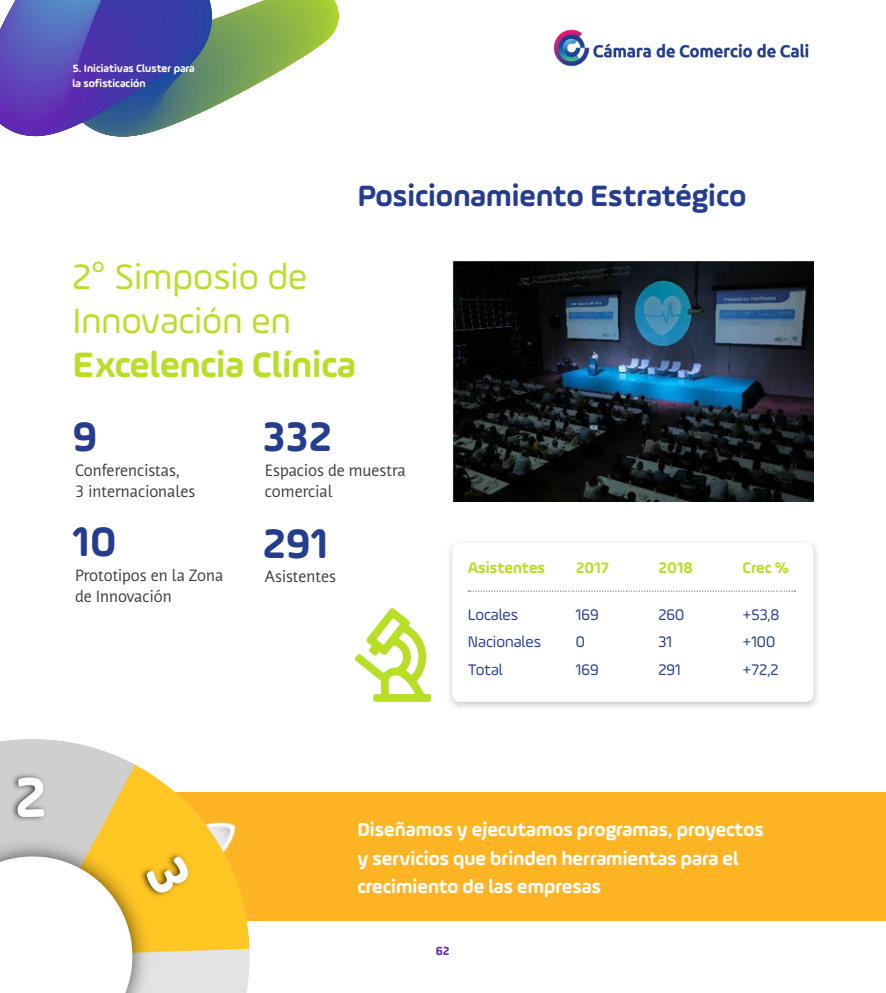
<style>
.page{position:relative;width:886px;height:993px;background:#fff}
.page>*{position:absolute;margin:0;border:0;box-sizing:border-box;transform-origin:0 0}
.Texto-General-Subtit{font:700 43.75px "Ample Soft";color:#263d8f}
.Subtitulos{font:37.5px/43.8px "Ample Soft";color:#b8de26}
.Subtitulos-2{font:700 31.25px "Ample Soft";color:#263d8f}
.t1{font:700 20px/28.8px "Ample Soft";color:#fff}
.Texto-General-Subtit-2{font:16.25px/21.2px "Nuvo OT";color:#404040}
.Subtitulos-3{font:16.25px "Ample Soft";color:#263d8f}
.Subtitulos-4{font:700 16.25px "Ample Soft";color:#b8de26}
.t2{font:700 12.5px "Ample Soft";color:#6326b3}
.t3{font:700 11.25px/15px "Ample Soft";color:#fff}
.s1{font-weight:700}
</style>
<div class="page">
<svg style="left:241px;top:0;width:98px;height:68px"></svg>
<div style="left:238px;top:0;width:70px;height:69px;background:#94bd40;border-radius:50%"></div>
<div style="left:234px;top:1px;width:71px;height:70px;background:#94ba42;border-radius:50%"></div>
<div style="left:230px;top:2px;width:71px;height:72px;background:#91b845;border-radius:50%"></div>
<div style="left:223px;top:5px;width:73px;height:72px;background:#8fb547;border-radius:50%"></div>
<div style="left:221px;top:5px;width:73px;height:73px;background:#8cb547;border-radius:50%"></div>
<div style="left:216px;top:7px;width:74px;height:74px;background:#8cb34a;border-radius:50%"></div>
<div style="left:212px;top:9px;width:74px;height:74px;background:#8ab04a;border-radius:50%"></div>
<div style="left:207px;top:10px;width:75px;height:75px;background:#87b04d;border-radius:50%"></div>
<div style="left:205px;top:11px;width:75px;height:76px;background:#87ad4d;border-radius:50%"></div>
<div style="left:202px;top:12px;width:76px;height:76px;background:#85ad4f;border-radius:50%"></div>
<div style="left:192px;top:16px;width:77px;height:77px;background:#82a852;border-radius:50%"></div>
<div style="left:190px;top:16px;width:77px;height:78px;background:#80a852;border-radius:50%"></div>
<div style="left:187px;top:17px;width:78px;height:78px;background:#80a652;border-radius:50%"></div>
<div style="left:180px;top:20px;width:79px;height:79px;background:#7da354;border-radius:50%"></div>
<div style="left:172px;top:22px;width:80px;height:80px;background:#78a357;border-radius:50%"></div>
<div style="left:167px;top:24px;width:81px;height:81px;background:#78a159;border-radius:50%"></div>
<div style="left:160px;top:26px;width:82px;height:82px;background:#739e5c;border-radius:50%"></div>
<div style="left:155px;top:28px;width:83px;height:82px;background:#739c5c;border-radius:50%"></div>
<svg style="left:0;top:0;width:212px;height:136px;background:#5657ac"></svg>
<div style="left:136px;top:791px;width:750px;height:129px;background:#ffb424"></div>
<img style="left:553px;top:29px;width:256px;height:38px">
<img style="left:0;top:739px;width:263px;height:253px">
<img style="left:453px;top:261px;width:360px;height:240px">
<div style="left:445px;top:538px;width:375px;height:172px;background:#404040;opacity:.3"></div>
<div style="left:452px;top:543px;width:361px;height:158px;background:#fff;border-radius:8px"></div>
<svg style="left:468px;top:590px;width:327px;height:1px"></svg>
<svg style="left:355px;top:608px;width:76px;height:93px"></svg>
<p class="t3" style="left:72px;top:61px;width:124px">5. Iniciativas Cluster para la sofisticación</p>
<p class="Subtitulos-2" style="left:357px;top:177px;width:391px">Posicionamiento Estratégico</p>
<p class="Subtitulos" style="left:72px;top:254px;width:285px">2° Simposio de<br>Innovación en<br><span class="s1">Excelencia Clínica</span></p>
<p class="Texto-General-Subtit" style="left:72px;top:410px;width:26px">9</p>
<p class="Texto-General-Subtit" style="left:262px;top:410px;width:71px">332</p>
<p class="Texto-General-Subtit-2" style="left:75px;top:459px;width:106px">Conferencistas,</p>
<p class="Texto-General-Subtit-2" style="left:75px;top:480px;width:122px">3 internacionales</p>
<p class="Texto-General-Subtit-2" style="left:265px;top:459px;width:142px">Espacios de muestra comercial</p>
<p class="Texto-General-Subtit" style="left:72px;top:515px;width:45px">10</p>
<p class="Texto-General-Subtit" style="left:262px;top:516px;width:67px">291</p>
<p class="Texto-General-Subtit-2" style="left:75px;top:564px;width:150px">Prototipos en la Zona de Innovación</p>
<p class="Texto-General-Subtit-2" style="left:265px;top:565px;width:73px">Asistentes</p>
<p class="Subtitulos-4" style="left:468px;top:557px;width:79px">Asistentes</p>
<p class="Subtitulos-3" style="left:468px;top:604px;width:52px">Locales</p>
<p class="Subtitulos-3" style="left:468px;top:632px;width:75px">Nacionales</p>
<p class="Subtitulos-3" style="left:468px;top:659px;width:37px">Total</p>
<p class="Subtitulos-4" style="left:576px;top:557px;width:35px">2017</p>
<p class="Subtitulos-3" style="left:576px;top:604px;width:24px">169</p>
<p class="Subtitulos-3" style="left:576px;top:632px;width:11px">0</p>
<p class="Subtitulos-3" style="left:576px;top:659px;width:24px">169</p>
<p class="Subtitulos-4" style="left:658px;top:557px;width:36px">2018</p>
<p class="Subtitulos-3" style="left:658px;top:604px;width:27px">260</p>
<p class="Subtitulos-3" style="left:658px;top:632px;width:15px">31</p>
<p class="Subtitulos-3" style="left:658px;top:659px;width:24px">291</p>
<p class="Subtitulos-4" style="left:742px;top:557px;width:48px">Crec %</p>
<p class="Subtitulos-3" style="left:742px;top:604px;width:38px">+53,8</p>
<p class="Subtitulos-3" style="left:742px;top:632px;width:34px">+100</p>
<p class="Subtitulos-3" style="left:742px;top:659px;width:38px">+72,2</p>
<p class="t1" style="left:357px;top:814px;width:408px">Diseñamos y ejecutamos programas, proyectos y servicios que brinden herramientas para el crecimiento de las empresas</p>
<p class="t2" style="left:436px;top:943px;width:15px">62</p>
</div>
